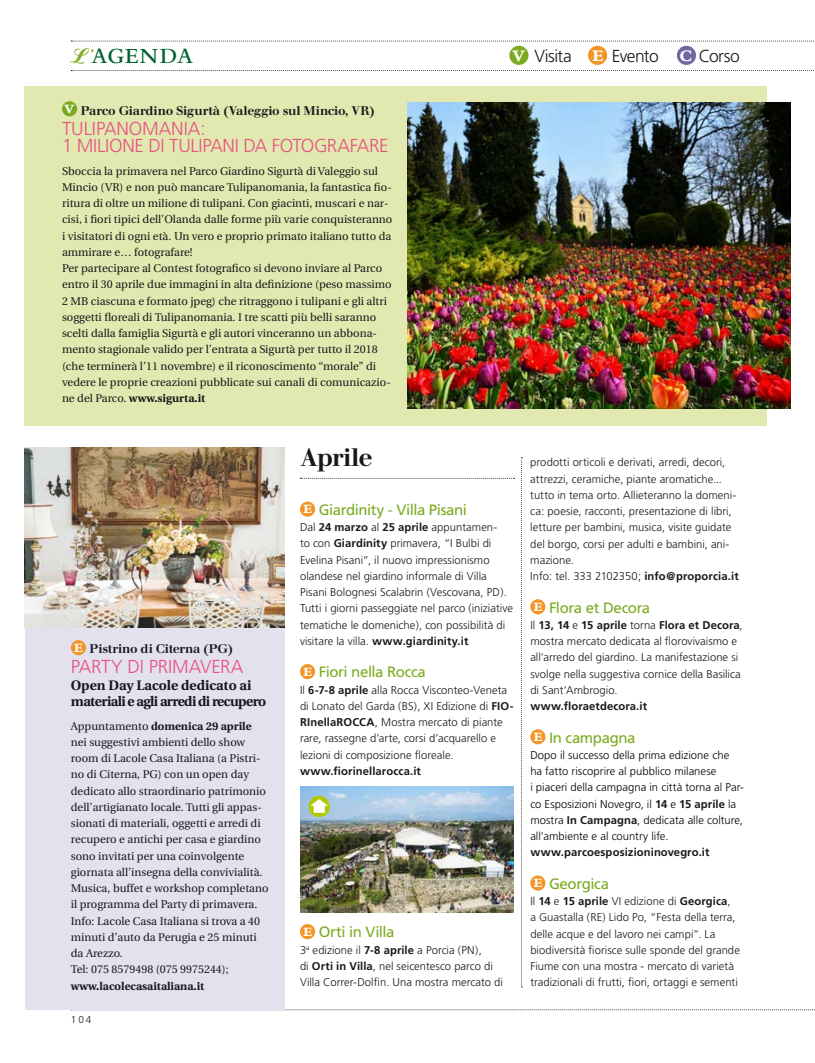
<style>
.page{position:relative;width:815px;height:1063px;background:#fff}
.page>*{position:absolute;margin:0;border:0;box-sizing:border-box;transform-origin:0 0}
.t1{font:500 25px "Walbaum";letter-spacing:-.03em;color:#1a171c}
.t2{font:600 22.5px "Bembo";letter-spacing:.045em;color:#006331}
.t3{font:300 18.75px/17.5px "Frutiger";letter-spacing:-.015em;color:#e85281}
.t4{font:300 17.38px "Frutiger";letter-spacing:-.035em;color:#1a171c}
.t5{font:800 16.88px "Bembo";color:#fff}
.t6{font:15px "Frutiger";letter-spacing:-.025em;color:#7baa20}
.t7{font:700 13.75px/16.2px "Utopia";letter-spacing:-.04em;color:#1a171c}
.t8{font:500 12.5px "Walbaum";letter-spacing:-.01em;color:#1a171c}
.t9{font:11.25px/16.2px "Utopia";color:#1a171c}
.t10{font:300 11.25px/16.2px "Frutiger";color:#1a171c}
.t11{font:300 11.25px/16.2px "Frutiger";color:#000}
.t12{font:700 11.25px "Frutiger";letter-spacing:.01em;color:#1a171c}
.t13{font:700 11.25px "Utopia";color:#1a171c}
.t14{font:300 10px "Frutiger";color:#1a171c}
.s1{font-family:"Mademoiselle K";font-weight:400;font-size:21.25px;color:#7baa20}
.s2{font-family:"Bembo";font-weight:800;font-size:13.38px;color:#fff}
.s3{font-weight:700}
.s4{font-family:"Bembo";font-weight:800;font-size:16.88px;color:#fff}
.s5{font-weight:700;color:#1a171c}
</style>
<div class="page">
<div style="left:25px;top:86px;width:742px;height:340px;background:#e2e9b0"></div>
<svg style="left:71px;top:1010px;width:744px;height:1px"></svg>
<svg style="left:300px;top:478px;width:214px;height:1px"></svg>
<div style="left:300px;top:502px;width:15px;height:15px;background:#f39526;border-radius:50%"></div>
<div style="left:300px;top:664px;width:15px;height:15px;background:#f39526;border-radius:50%"></div>
<img style="left:300px;top:787px;width:214px;height:125px">
<div style="left:309px;top:796px;width:21px;height:21px;background:#b1c800;border-radius:50%"></div>
<svg style="left:310px;top:799px;width:18px;height:14px"></svg>
<div style="left:300px;top:924px;width:15px;height:15px;background:#f39526;border-radius:50%"></div>
<div style="left:530px;top:599px;width:15px;height:15px;background:#f39526;border-radius:50%"></div>
<div style="left:530px;top:729px;width:15px;height:15px;background:#f39526;border-radius:50%"></div>
<div style="left:530px;top:875px;width:15px;height:16px;background:#f39526;border-radius:50%"></div>
<svg style="left:521px;top:458px;width:1px;height:530px"></svg>
<svg style="left:71px;top:70px;width:743px;height:1px"></svg>
<svg style="left:71px;top:41px;width:743px;height:1px"></svg>
<div style="left:62px;top:101px;width:15px;height:15px;background:#7baa20;border-radius:50%"></div>
<div style="left:509px;top:46px;width:19px;height:19px;background:#7baa20;border-radius:50%"></div>
<div style="left:588px;top:46px;width:19px;height:19px;background:#f39526;border-radius:50%"></div>
<div style="left:677px;top:46px;width:19px;height:19px;background:#7166a0;border-radius:50%"></div>
<div style="left:25px;top:448px;width:260px;height:562px;background:#e4e1ef"></div>
<div style="left:71px;top:640px;width:15px;height:15px;background:#f39526;border-radius:50%"></div>
<img style="left:407px;top:103px;width:383px;height:306px">
<img style="left:25px;top:448px;width:260px;height:180px">
<h2 class="t2" style="left:71px;top:43px;width:124px"><span class="s1">L'</span>AGENDA</h2>
<p class="t8" style="left:64px;top:103px;width:312px"><span class="s2">V</span> Parco Giardino Sigurtà (Valeggio sul Mincio, VR)</p>
<h3 class="t3" style="left:62px;top:119px;width:328px">TULIPANOMANIA:<br>1 MILIONE DI TULIPANI DA FOTOGRAFARE</h3>
<p class="t9" style="left:62px;top:163px;width:332px">Sboccia la primavera nel Parco Giardino Sigurtà di Valeggio sul Mincio (VR) e non può mancare Tulipanomania, la fantastica fio&shy;ritura di oltre un milione di tulipani. Con giacinti, muscari e nar&shy;cisi, i fiori tipici dell’Olanda dalle forme più varie conquisteranno i visitatori di ogni età. Un vero e proprio primato italiano tutto da ammirare e… fotografare!<br>Per partecipare al Contest fotografico si devono inviare al Parco entro il 30 aprile due immagini in alta definizione (peso massimo 2 MB ciascuna e formato jpeg) che ritraggono i tulipani e gli altri soggetti floreali di Tulipanomania. I tre scatti più belli saranno scelti dalla famiglia Sigurtà e gli autori vinceranno un abbona&shy;mento stagionale valido per l’entrata a Sigurtà per tutto il 2018 (che terminerà l’11 novembre) e il riconoscimento “morale” di vedere le proprie creazioni pubblicate sui canali di comunicazio&shy;ne del Parco. <span class="s3">www.sigurta.it</span></p>
<h3 class="t4" style="left:512px;top:46px;width:61px"><span class="s4">V</span> Visita</h3>
<h3 class="t4" style="left:612px;top:46px;width:48px">Evento</h3>
<h3 class="t4" style="left:680px;top:46px;width:62px"><span class="s4">C</span> Corso</h3>
<h3 class="t5" style="left:592px;top:46px;width:12px">E</h3>
<p class="t8" style="left:74px;top:642px;width:161px"><span class="s2">E</span> Pistrino di Citerna (PG)</p>
<h3 class="t3" style="left:71px;top:658px;width:174px">PARTY DI PRIMAVERA</h3>
<p class="t7" style="left:71px;top:677px;width:197px">Open Day Lacole dedicato ai materiali e agli arredi di recupero</p>
<p class="t9" style="left:71px;top:718px;width:199px">Appuntamento <span class="s3">domenica 29 aprile </span>nei suggestivi ambienti dello show room di Lacole Casa Italiana (a Pistri&shy;no di Citerna, PG) con un open day dedicato allo straordinario patrimonio dell’artigianato locale. Tutti gli appas&shy;sionati di materiali, oggetti e arredi di recupero e antichi per casa e giardino sono invitati per una coinvolgente giornata all’insegna della convivialità.<br>Musica, buffet e workshop completano il programma del Party di primavera.<br>Info: Lacole Casa Italiana si trova a 40 minuti d’auto da Perugia e 25 minuti da Arezzo.<br>Tel: 075 8579498 (075 9975244);</p>
<p class="t13" style="left:71px;top:979px;width:135px">www.lacolecasaitaliana.it</p>
<p class="t14" style="left:71px;top:1014px;width:22px">104</p>
<h1 class="t1" style="left:300px;top:443px;width:74px">Aprile</h1>
<h3 class="t6" style="left:303px;top:501px;width:165px"><span class="s2">E</span> Giardinity - Villa Pisani</h3>
<p class="t10" style="left:300px;top:519px;width:214px">Dal <span class="s3">24 marzo</span> al <span class="s3">25 aprile</span> appuntamen-<br>to con <span class="s3">Giardinity</span> primavera, “I Bulbi di Evelina Pisani”, il nuovo impressionismo olandese nel giardino informale di Villa Pisani Bolognesi Scalabrin (Vescovana, PD).<br>Tutti i giorni passeggiate nel parco (iniziative tematiche le domeniche), con possibilità di visitare la villa. <span class="s3">www.giardinity.it</span></p>
<h3 class="t6" style="left:303px;top:663px;width:124px"><span class="s2">E</span> Fiori nella Rocca</h3>
<p class="t10" style="left:300px;top:682px;width:215px">Il <span class="s3">6-7-8 aprile</span> alla Rocca Visconteo-Veneta di Lonato del Garda (BS), XI Edizione di <span class="s3">FIO-RInellaROCCA</span>, Mostra mercato di piante rare, rassegne d’arte, corsi d’acquarello e lezioni di composizione floreale.</p>
<p class="t12" style="left:300px;top:764px;width:122px">www.fiorinellarocca.it</p>
<h3 class="t6" style="left:303px;top:923px;width:93px"><span class="s2">E</span> Orti in Villa</h3>
<p class="t10" style="left:300px;top:942px;width:204px">3<sup>a</sup> edizione il <span class="s3">7-8 aprile</span> a Porcia (PN),<br>di <span class="s3">Orti in Villa</span>, nel seicentesco parco di<br>Villa Correr-Dolfin. Una mostra mercato di</p>
<p class="t10" style="left:530px;top:454px;width:210px">prodotti orticoli e derivati, arredi, decori, attrezzi, ceramiche, piante aromatiche... tutto in tema orto. Allieteranno la domeni&shy;ca: poesie, racconti, presentazione di libri, letture per bambini, musica, visite guidate del borgo, corsi per adulti e bambini, ani&shy;mazione.<br>Info: tel. 333 2102350; <span class="s3">info@proporcia.it</span></p>
<h3 class="t6" style="left:534px;top:599px;width:118px"><span class="s2">E</span> Flora et Decora</h3>
<p class="t10" style="left:530px;top:617px;width:214px">Il <span class="s3">13, 14</span> e <span class="s3">15 aprile</span> torna <span class="s3">Flora et Decora</span>, mostra mercato dedicata al florovivaismo e all’arredo del giardino. La manifestazione si svolge nella suggestiva cornice della Basilica di Sant’Ambrogio.</p>
<p class="t12" style="left:530px;top:700px;width:118px">www.floraetdecora.it</p>
<h3 class="t6" style="left:534px;top:729px;width:103px"><span class="s2">E</span> In campagna</h3>
<p class="t11" style="left:530px;top:747px;width:215px">Dopo il successo della prima edizione che ha fatto riscoprire al pubblico milanese<br>i piaceri della campagna in città torna al Par&shy;co Esposizioni Novegro, il <span class="s5">14</span> e <span class="s5">15 aprile</span> la mostra <span class="s5">In Campagna</span>, dedicata alle colture, all’ambiente e al country life.</p>
<p class="t12" style="left:530px;top:846px;width:181px">www.parcoesposizioninovegro.it</p>
<h3 class="t6" style="left:534px;top:875px;width:77px"><span class="s2">E</span> Georgica</h3>
<p class="t10" style="left:530px;top:893px;width:211px">Il <span class="s3">14</span> e <span class="s3">15 aprile</span> VI edizione di <span class="s3">Georgica</span>,<br>a Guastalla (RE) Lido Po, “Festa della terra, delle acque e del lavoro nei campi”. La biodiversità fiorisce sulle sponde del grande Fiume con una mostra - mercato di varietà tradizionali di frutti, fiori, ortaggi e sementi</p>
</div>
